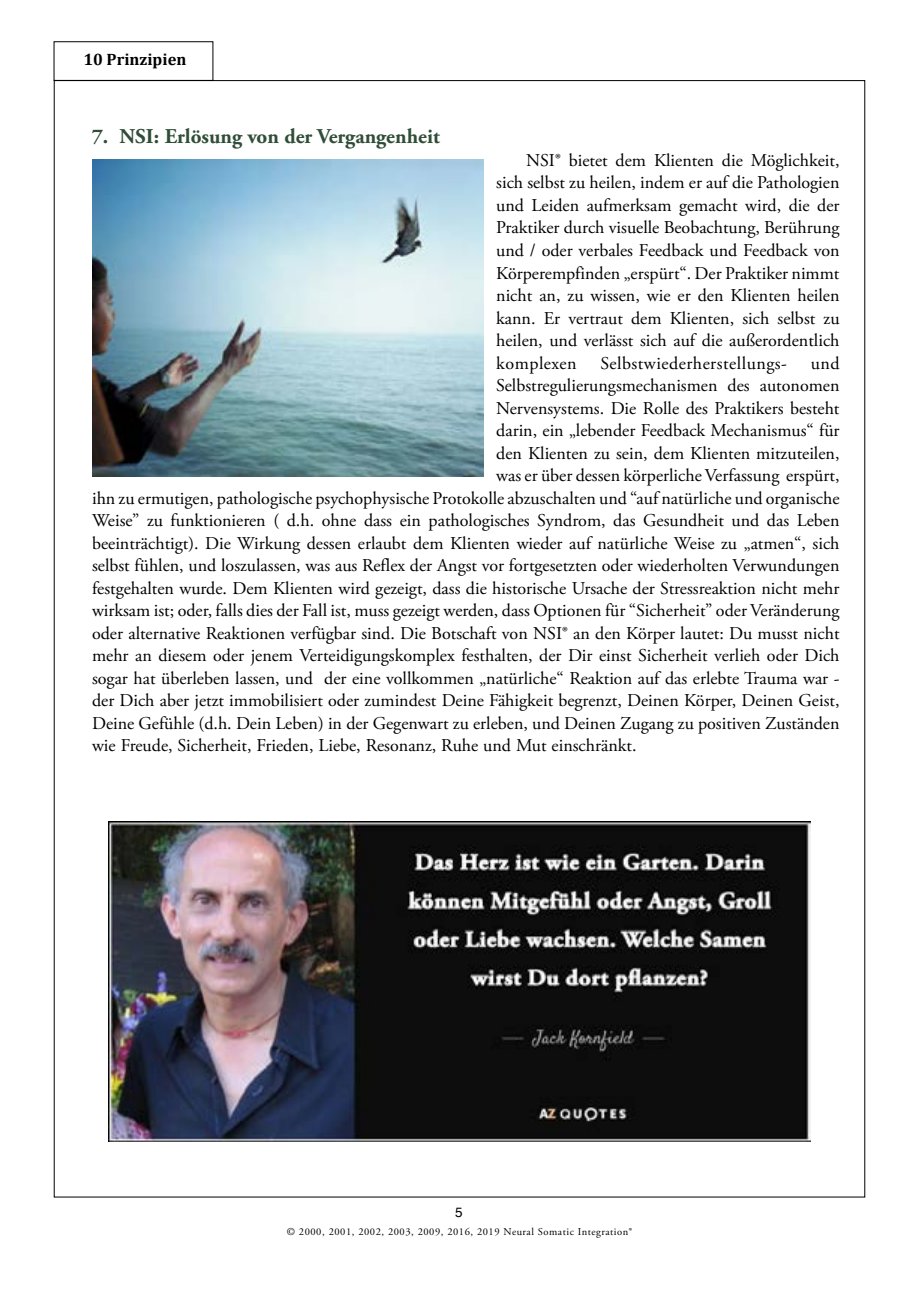
<style>
.page{position:relative;width:919px;height:1289px;background:#fff}
.page>*{position:absolute;margin:0;border:0;box-sizing:border-box;transform-origin:0 0}
.t1{font:700 21px "Adobe Garamond Pro";color:#304e37}
.t2{font:18px/22.5px "Adobe Garamond Pro";color:#000;text-align:justify}
.t3{font:18px "Adobe Garamond Pro";letter-spacing:.03em;color:#000}
.t4{font:700 16.5px "Cambria";color:#000}
.t5{font:13.5px "Helvetica";color:#000}
.t6{font:10.5px "Adobe Garamond Pro";letter-spacing:.05em;color:#000}
</style>
<div class="page">
<div style="left:54px;top:42px;width:159px;height:39px;border:1px solid #000"></div>
<img style="left:108px;top:821px;width:702px;height:320px">
<img style="left:92px;top:159px;width:392px;height:317px">
<p class="t4" style="left:83px;top:48px;width:104px">10 Prinzipien</p>
<p class="t1" style="left:92px;top:125px;width:349px">7. NSI: Erlösung von der Vergangenheit</p>
<p class="t2" style="left:496px;top:150px;width:345px;text-indent:30px">NSI® bietet dem Klienten die Möglichkeit, sich selbst zu heilen, indem er auf die Pathologien und Leiden aufmerksam gemacht wird, die der Praktiker durch visuelle Beobachtung, Berührung und / oder verbales Feedback und Feedback von Körperempfinden „erspürt“. Der Praktiker nimmt nicht an, zu wissen, wie er den Klienten heilen kann. Er vertraut dem Klienten, sich selbst zu heilen, und verlässt sich auf die außerordentlich komplexen</p>
<p class="t3" style="left:600px;top:352px;width:188px">Selbstwiederherstellungs-</p>
<p class="t2" style="left:810px;top:352px;width:30px">und</p>
<p class="t2" style="left:496px;top:375px;width:345px">Selbstregulierungsmechanismen des autonomen</p>
<p class="t2" style="left:496px;top:397px;width:345px">Nervensystems. Die Rolle des Praktikers besteht</p>
<p class="t2" style="left:496px;top:420px;width:345px">darin, ein „lebender Feedback Mechanismus“ für</p>
<p class="t2" style="left:496px;top:442px;width:345px">den Klienten zu sein, dem Klienten mitzuteilen,</p>
<p class="t2" style="left:496px;top:465px;width:345px">was er über dessen körperliche Verfassung erspürt,</p>
<p class="t2" style="left:92px;top:487px;width:748px">ihn zu ermutigen, pathologische psychophysische Protokolle abzuschalten und “auf natürliche und organische</p>
<p class="t2" style="left:92px;top:510px;width:749px">Weise” zu funktionieren ( d.h. ohne dass ein pathologisches Syndrom, das Gesundheit und das Leben</p>
<p class="t2" style="left:92px;top:532px;width:749px">beeinträchtigt). Die Wirkung dessen erlaubt dem Klienten wieder auf natürliche Weise zu „atmen“, sich</p>
<p class="t2" style="left:92px;top:555px;width:748px">selbst fühlen, und loszulassen, was aus Reflex der Angst vor fortgesetzten oder wiederholten Verwundungen</p>
<p class="t2" style="left:92px;top:577px;width:748px">festgehalten wurde. Dem Klienten wird gezeigt, dass die historische Ursache der Stressreaktion nicht mehr</p>
<p class="t2" style="left:92px;top:600px;width:748px">wirksam ist; oder, falls dies der Fall ist, muss gezeigt werden, dass Optionen für “Sicherheit” oder Veränderung</p>
<p class="t2" style="left:92px;top:622px;width:748px">oder alternative Reaktionen verfügbar sind. Die Botschaft von NSI® an den Körper lautet: Du musst nicht</p>
<p class="t2" style="left:92px;top:645px;width:748px">mehr an diesem oder jenem Verteidigungskomplex festhalten, der Dir einst Sicherheit verlieh oder Dich</p>
<p class="t2" style="left:92px;top:667px;width:749px">sogar hat überleben lassen, und der eine vollkommen „natürliche“ Reaktion auf das erlebte Trauma war -</p>
<p class="t2" style="left:92px;top:690px;width:749px">der Dich aber jetzt immobilisiert oder zumindest Deine Fähigkeit begrenzt, Deinen Körper, Deinen Geist,</p>
<p class="t2" style="left:92px;top:712px;width:749px">Deine Gefühle (d.h. Dein Leben) in der Gegenwart zu erleben, und Deinen Zugang zu positiven Zuständen</p>
<p class="t2" style="left:92px;top:735px;width:546px">wie Freude, Sicherheit, Frieden, Liebe, Resonanz, Ruhe und Mut einschränkt.</p>
<p class="t5" style="left:455px;top:1201px;width:9px">5</p>
<p class="t6" style="left:287px;top:1225px;width:347px">© 2000, 2001, 2002, 2003, 2009, 2016, 2019 Neural Somatic Integration®</p>
</div>
